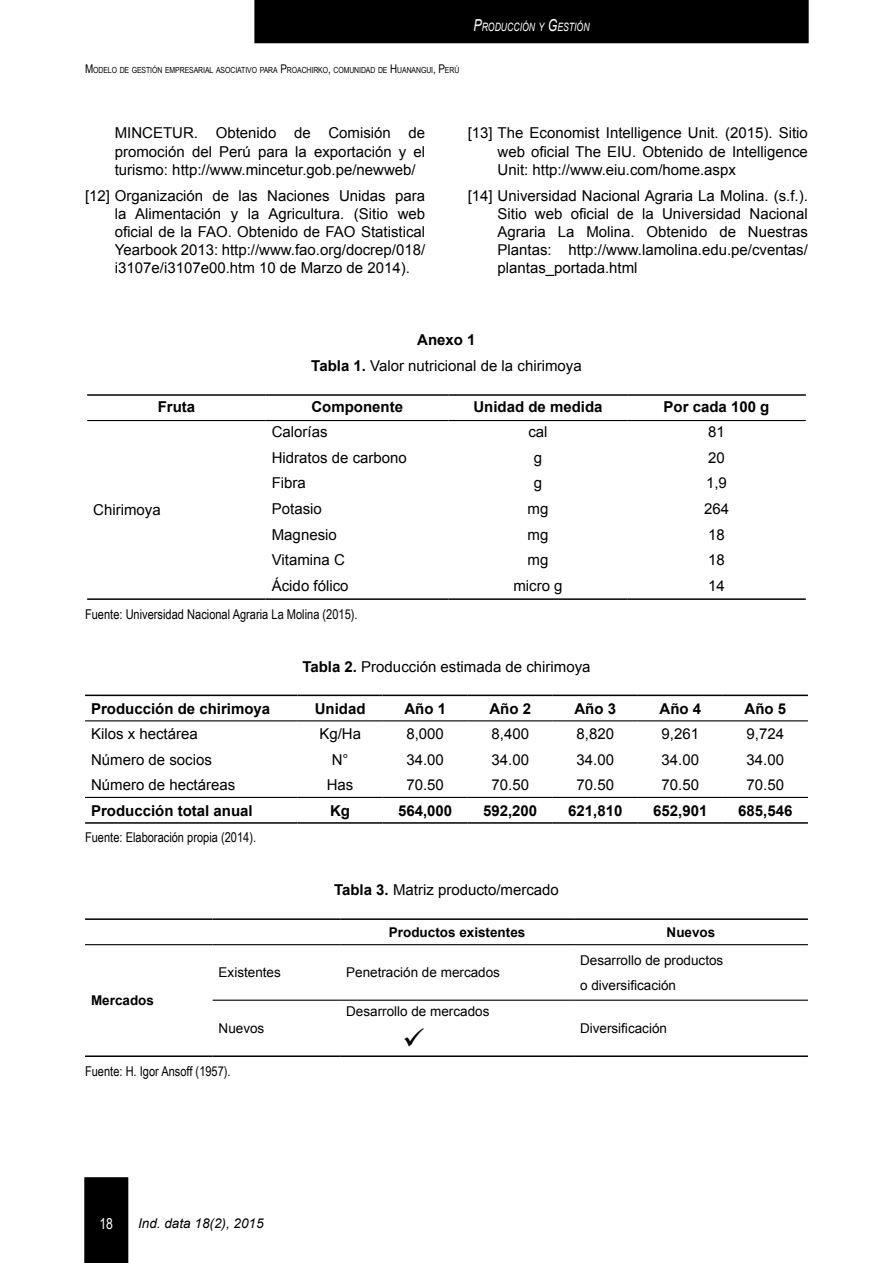
<style>
.page{position:relative;width:893px;height:1263px;background:#fff}
.page>*{position:absolute;margin:0;border:0;box-sizing:border-box;transform-origin:0 0}
.t1{font:15px/18px "Arial";color:#000;text-align:justify}
.t2{font:700 15px "Arial";color:#000}
.t3{font:15px "Arial Narrow";color:#fff}
.t4{font:13.5px/24.8px "Arial";color:#000}
.t5{font:13.5px "Arial Narrow";color:#000}
.t6{font:700 13.5px "Arial";color:#000}
.t7{font:italic 13.5px "Arial";color:#000}
.t8{font:italic 11.55px "Arial";color:#fff;scale:.75 1}
.t9{font:8.4px "Arial Narrow";letter-spacing:-.005em;color:#000}
.s1{font-size:12px}
.s2{font-size:16.5px}
.s3{font-weight:700}
</style>
<div class="page">
<div style="left:84px;top:1177px;width:44px;height:86px;background:#000"></div>
<div style="left:254px;top:0;width:555px;height:43px;background:#000"></div>
<hr style="left:87px;top:394px;width:179px;height:2px;background:#000">
<hr style="left:266px;top:394px;width:183px;height:2px;background:#000">
<hr style="left:449px;top:394px;width:178px;height:2px;background:#000">
<hr style="left:627px;top:394px;width:179px;height:2px;background:#000">
<hr style="left:87px;top:598px;width:179px;height:2px;background:#000">
<hr style="left:266px;top:598px;width:183px;height:2px;background:#000">
<hr style="left:449px;top:598px;width:178px;height:2px;background:#000">
<hr style="left:627px;top:598px;width:179px;height:2px;background:#000">
<hr style="left:87px;top:420px;width:179px;height:1px;background:#000">
<hr style="left:266px;top:420px;width:183px;height:1px;background:#000">
<hr style="left:449px;top:420px;width:178px;height:1px;background:#000">
<hr style="left:627px;top:420px;width:179px;height:1px;background:#000">
<hr style="left:85px;top:695px;width:213px;height:1px;background:#000">
<hr style="left:298px;top:695px;width:85px;height:1px;background:#000">
<hr style="left:383px;top:695px;width:85px;height:1px;background:#000">
<hr style="left:468px;top:695px;width:85px;height:1px;background:#000">
<hr style="left:553px;top:695px;width:85px;height:1px;background:#000">
<hr style="left:638px;top:695px;width:85px;height:1px;background:#000">
<hr style="left:723px;top:695px;width:85px;height:1px;background:#000">
<hr style="left:85px;top:822px;width:213px;height:2px;background:#000">
<hr style="left:298px;top:822px;width:85px;height:2px;background:#000">
<hr style="left:383px;top:822px;width:85px;height:2px;background:#000">
<hr style="left:468px;top:822px;width:85px;height:2px;background:#000">
<hr style="left:553px;top:822px;width:85px;height:2px;background:#000">
<hr style="left:638px;top:822px;width:85px;height:2px;background:#000">
<hr style="left:723px;top:822px;width:85px;height:2px;background:#000">
<hr style="left:85px;top:720px;width:213px;height:1px;background:#000">
<hr style="left:298px;top:720px;width:85px;height:1px;background:#000">
<hr style="left:383px;top:720px;width:85px;height:1px;background:#000">
<hr style="left:468px;top:720px;width:85px;height:1px;background:#000">
<hr style="left:553px;top:720px;width:85px;height:1px;background:#000">
<hr style="left:638px;top:720px;width:85px;height:1px;background:#000">
<hr style="left:723px;top:720px;width:85px;height:1px;background:#000">
<hr style="left:85px;top:797px;width:213px;height:1px;background:#000">
<hr style="left:298px;top:797px;width:85px;height:1px;background:#000">
<hr style="left:383px;top:797px;width:85px;height:1px;background:#000">
<hr style="left:468px;top:797px;width:85px;height:1px;background:#000">
<hr style="left:553px;top:797px;width:85px;height:1px;background:#000">
<hr style="left:638px;top:797px;width:85px;height:1px;background:#000">
<hr style="left:723px;top:797px;width:85px;height:1px;background:#000">
<hr style="left:85px;top:918px;width:128px;height:2px;background:#000">
<hr style="left:213px;top:918px;width:127px;height:2px;background:#000">
<hr style="left:340px;top:918px;width:234px;height:2px;background:#000">
<hr style="left:574px;top:918px;width:234px;height:2px;background:#000">
<hr style="left:85px;top:1055px;width:128px;height:2px;background:#000">
<hr style="left:213px;top:1055px;width:127px;height:2px;background:#000">
<hr style="left:340px;top:1055px;width:234px;height:2px;background:#000">
<hr style="left:574px;top:1055px;width:234px;height:2px;background:#000">
<hr style="left:213px;top:1000px;width:127px;height:1px;background:#000">
<hr style="left:340px;top:1000px;width:234px;height:1px;background:#000">
<hr style="left:574px;top:1000px;width:234px;height:1px;background:#000">
<hr style="left:85px;top:944px;width:128px;height:1px;background:#000">
<hr style="left:213px;top:944px;width:127px;height:1px;background:#000">
<hr style="left:340px;top:944px;width:234px;height:1px;background:#000">
<hr style="left:574px;top:944px;width:234px;height:1px;background:#000">
<p class="t9" style="left:85px;top:63px;width:376px"><span class="s1">M</span>ODELO DE GESTIÓN EMPRESARIAL ASOCIATIVO PARA <span class="s1">P</span>ROACHIRKO<span class="s1">,</span> COMUNIDAD DE <span class="s1">H</span> UANANGUI<span class="s1">, P</span>ERÚ</p>
<p class="t8" style="left:473px;top:19px;width:156px"><span class="s2">P</span>RODUCCIÓN Y <span class="s2">G</span>ESTIÓN</p>
<p class="t1" style="left:115px;top:124px;width:312px">MINCETUR. Obtenido de Comisión de promoción del Perú para la exportación y el turismo: http://www.mincetur.gob.pe/newweb/</p>
<p class="t1" style="left:115px;top:187px;width:312px;text-indent:-30px">[12] Organización de las Naciones Unidas para la Alimentación y la Agricultura. (Sitio web oficial de la FAO. Obtenido de FAO Statistical Yearbook 2013: http://www.fao.org/docrep/018/ i3107e/i3107e00.htm 10 de Marzo de 2014).</p>
<p class="t1" style="left:497px;top:124px;width:312px;text-indent:-30px">[13] The Economist Intelligence Unit. (2015). Sitio web oficial The EIU. Obtenido de Intelligence Unit: http://www.eiu.com/home.aspx</p>
<p class="t1" style="left:497px;top:187px;width:312px;text-indent:-30px">[14] Universidad Nacional Agraria La Molina. (s.f.).<br>Sitio web oficial de la Universidad Nacional Agraria La Molina. Obtenido de Nuestras Plantas: http://www.lamolina.edu.pe/cventas/ plantas_portada.html</p>
<p class="t1" style="left:311px;top:326px;width:272px;line-height:26.5px;text-align:center"><span class="s3">Anexo 1<br>Tabla 1.</span> Valor nutricional de la chirimoya</p>
<p class="t2" style="left:158px;top:397px;width:39px">Fruta</p>
<p class="t2" style="left:311px;top:397px;width:93px">Componente</p>
<p class="t2" style="left:473px;top:397px;width:131px">Unidad de medida</p>
<p class="t2" style="left:664px;top:397px;width:107px">Por cada 100 g</p>
<p class="t1" style="left:272px;top:423px;width:57px">Calorías</p>
<p class="t1" style="left:528px;top:423px;width:21px">cal</p>
<p class="t1" style="left:708px;top:423px;width:18px">81</p>
<p class="t1" style="left:272px;top:449px;width:137px">Hidratos de carbono</p>
<p class="t1" style="left:534px;top:449px;width:10px">g</p>
<p class="t1" style="left:708px;top:449px;width:18px">20</p>
<p class="t1" style="left:272px;top:474px;width:36px">Fibra</p>
<p class="t1" style="left:534px;top:474px;width:10px">g</p>
<p class="t1" style="left:706px;top:474px;width:22px">1,9</p>
<p class="t1" style="left:272px;top:500px;width:52px">Potasio</p>
<p class="t1" style="left:528px;top:500px;width:22px">mg</p>
<p class="t1" style="left:704px;top:500px;width:27px">264</p>
<p class="t1" style="left:272px;top:525px;width:67px">Magnesio</p>
<p class="t1" style="left:528px;top:525px;width:22px">mg</p>
<p class="t1" style="left:708px;top:525px;width:18px">18</p>
<p class="t1" style="left:272px;top:551px;width:75px">Vitamina C</p>
<p class="t1" style="left:528px;top:551px;width:22px">mg</p>
<p class="t1" style="left:708px;top:551px;width:18px">18</p>
<p class="t1" style="left:272px;top:576px;width:78px">Ácido fólico</p>
<p class="t1" style="left:513px;top:576px;width:51px">micro g</p>
<p class="t1" style="left:708px;top:576px;width:18px">14</p>
<p class="t5" style="left:85px;top:604px;width:274px">Fuente: Universidad Nacional Agraria La Molina (2015).</p>
<p class="t1" style="left:302px;top:657px;width:290px"><span class="s3">Tabla 2.</span> Producción estimada de chirimoya</p>
<p class="t2" style="left:91px;top:698px;width:181px">Producción de chirimoya</p>
<p class="t2" style="left:315px;top:698px;width:52px">Unidad</p>
<p class="t2" style="left:404px;top:698px;width:43px">Año 1</p>
<p class="t2" style="left:489px;top:698px;width:43px">Año 2</p>
<p class="t2" style="left:574px;top:698px;width:43px">Año 3</p>
<p class="t2" style="left:659px;top:698px;width:43px">Año 4</p>
<p class="t2" style="left:745px;top:698px;width:43px">Año 5</p>
<p class="t1" style="left:91px;top:725px;width:108px">Kilos x hectárea</p>
<p class="t1" style="left:319px;top:725px;width:43px">Kg/Ha</p>
<p class="t1" style="left:406px;top:725px;width:39px">8,000</p>
<p class="t1" style="left:491px;top:725px;width:39px">8,400</p>
<p class="t1" style="left:576px;top:725px;width:39px">8,820</p>
<p class="t1" style="left:662px;top:725px;width:39px">9,261</p>
<p class="t1" style="left:747px;top:725px;width:39px">9,724</p>
<p class="t1" style="left:91px;top:750px;width:122px">Número de socios</p>
<p class="t1" style="left:332px;top:750px;width:18px">N°</p>
<p class="t1" style="left:406px;top:750px;width:39px">34.00</p>
<p class="t1" style="left:491px;top:750px;width:39px">34.00</p>
<p class="t1" style="left:576px;top:750px;width:39px">34.00</p>
<p class="t1" style="left:662px;top:750px;width:39px">34.00</p>
<p class="t1" style="left:747px;top:750px;width:39px">34.00</p>
<p class="t1" style="left:91px;top:776px;width:146px">Número de hectáreas</p>
<p class="t1" style="left:327px;top:776px;width:28px">Has</p>
<p class="t1" style="left:406px;top:776px;width:39px">70.50</p>
<p class="t1" style="left:491px;top:776px;width:39px">70.50</p>
<p class="t1" style="left:576px;top:776px;width:39px">70.50</p>
<p class="t1" style="left:662px;top:776px;width:39px">70.50</p>
<p class="t1" style="left:747px;top:776px;width:39px">70.50</p>
<p class="t2" style="left:91px;top:800px;width:163px">Producción total anual</p>
<p class="t2" style="left:330px;top:800px;width:21px">Kg</p>
<p class="t2" style="left:398px;top:800px;width:56px">564,000</p>
<p class="t2" style="left:483px;top:800px;width:56px">592,200</p>
<p class="t2" style="left:568px;top:800px;width:56px">621,810</p>
<p class="t2" style="left:653px;top:800px;width:56px">652,901</p>
<p class="t2" style="left:738px;top:800px;width:56px">685,546</p>
<p class="t5" style="left:85px;top:828px;width:173px">Fuente: Elaboración propia (2014).</p>
<p class="t1" style="left:334px;top:881px;width:226px"><span class="s3">Tabla 3.</span> Matriz producto/mercado</p>
<p class="t6" style="left:389px;top:923px;width:138px">Productos existentes</p>
<p class="t6" style="left:667px;top:923px;width:50px">Nuevos</p>
<p class="t1" style="left:93px;top:501px;width:69px">Chirimoya</p>
<p class="t6" style="left:91px;top:992px;width:65px">Mercados</p>
<p class="t4" style="left:219px;top:960px;width:64px">Existentes</p>
<p class="t4" style="left:346px;top:960px;width:155px">Penetración de mercados</p>
<p class="t4" style="left:219px;top:1016px;width:47px">Nuevos</p>
<p class="t4" style="left:346px;top:999px;width:145px">Desarrollo de mercados</p>
<p class="t5" style="left:85px;top:1061px;width:147px">Fuente: H. Igor Ansoff (1957).</p>
<p class="t3" style="left:99px;top:1213px;width:15px">18</p>
<p class="t7" style="left:138px;top:1215px;width:127px">Ind. data 18(2), 2015</p>
<p class="t4" style="left:580px;top:948px;width:145px">Desarrollo de productos o diversificación</p>
<p class="t4" style="left:580px;top:1016px;width:89px">Diversificación</p>
</div>
